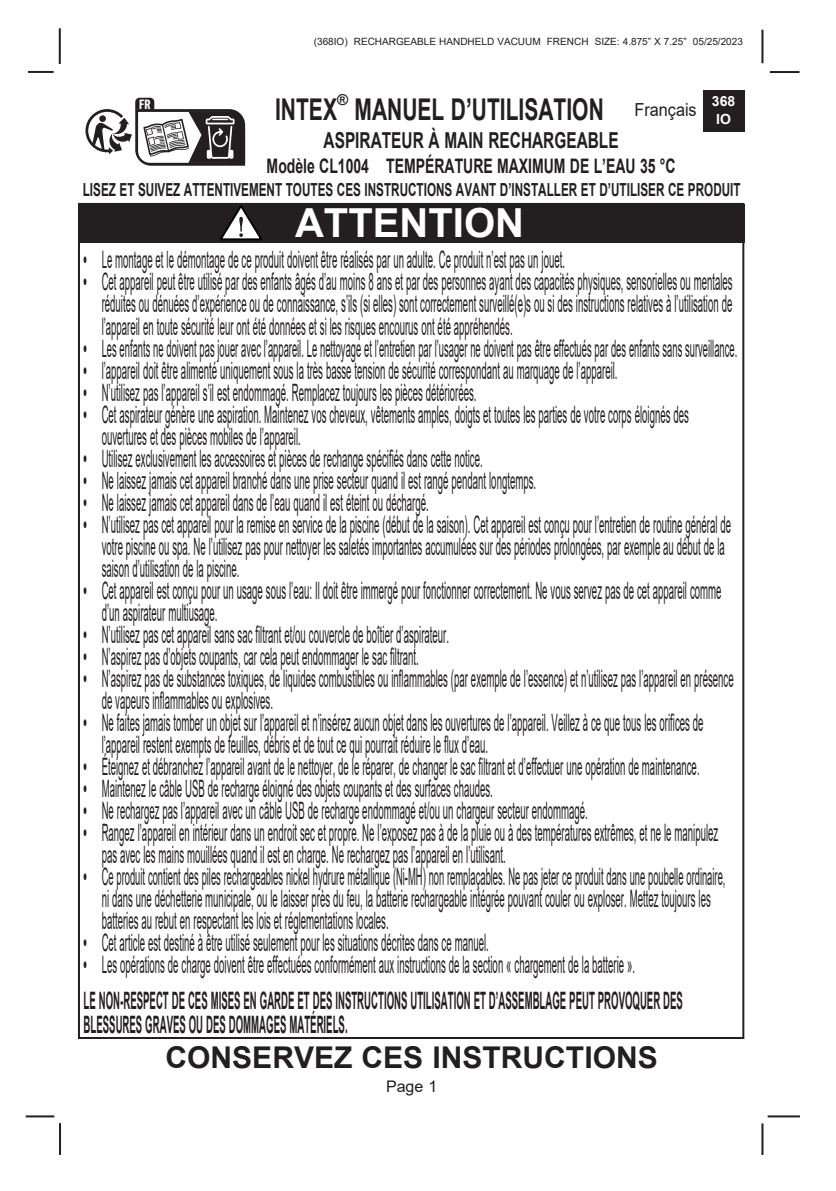
<style>
.page{position:relative;width:836px;height:1191px;background:#fff}
.page>*{position:absolute;margin:0;border:0;box-sizing:border-box;transform-origin:0 0}
.t1{font:700 40px "Arial";color:#fff}
.t2{font:700 30px "Arial";color:#231f20}
.t3{font:700 30px "Arial";color:#231f20;scale:.7 1}
.t4{font:24px/22px "Arial";color:#231f20;scale:.4 1}
.t5{font:24px "Arial";color:#231f20;scale:.39 1}
.t6{font:700 24px "Arial";color:#231f20;scale:.4 1}
.t7{font:700 22px "Arial";color:#231f20;scale:.7 1}
.t8{font:700 20px "Arial";color:#231f20;scale:.7 1}
.t9{font:700 18px "Arial";color:#231f20;scale:.65 1}
.t10{font:18px "Arial";color:#231f20;scale:.9 1}
.t11{font:16px "Arial";color:#231f20}
.t12{font:700 15px "Arial";color:#231f20}
.t13{font:700 14px/18px "Arial";color:#fff;text-align:center}
.t14{font:700 13.2px "Flama Condensed";color:#fff}
.t15{font:10px "Arial";color:#231f20}
.s1{font-weight:700}
</style>
<div class="page">
<hr style="left:767px;top:1115px;width:32px;height:2px;background:#231f20">
<hr style="left:769px;top:71px;width:30px;height:2px;background:#231f20">
<hr style="left:761px;top:30px;width:2px;height:33px;background:#231f20">
<hr style="left:761px;top:1123px;width:2px;height:32px;background:#231f20">
<hr style="left:28px;top:71px;width:26px;height:2px;background:#231f20">
<hr style="left:59px;top:28px;width:2px;height:36px;background:#231f20">
<hr style="left:59px;top:1123px;width:2px;height:32px;background:#231f20">
<hr style="left:26px;top:1115px;width:28px;height:2px;background:#231f20">
<div style="left:702px;top:90px;width:42px;height:41px;background:#231f20"></div>
<div style="left:79px;top:204px;width:665px;height:38px;background:#231f20"></div>
<svg style="left:220px;top:205px;width:42px;height:35px"></svg>
<svg style="left:85px;top:97px;width:161px;height:69px"></svg>
<p class="t15" style="left:314px;top:35px;width:430px">(368IO) RECHARGEABLE HANDHELD VACUUM FRENCH SIZE: 4.875” X 7.25” 05/25/2023</p>
<p class="t14" style="left:139px;top:96px;width:13px">FR</p>
<p class="t3" style="left:275px;top:89px;width:90px">INTEX</p>
<p class="t12" style="left:337px;top:89px;width:13px">®</p>
<p class="t3" style="left:354px;top:89px;width:357px">MANUEL D’UTILISATION</p>
<p class="t7" style="left:323px;top:125px;width:423px">ASPIRATEUR À MAIN RECHARGEABLE</p>
<p class="t8" style="left:266px;top:151px;width:585px">Modèle CL1004 TEMPÉRATURE MAXIMUM DE L’EAU 35 °C</p>
<p class="t9" style="left:83px;top:177px;width:1013px">LISEZ ET SUIVEZ ATTENTIVEMENT TOUTES CES INSTRUCTIONS AVANT D’INSTALLER ET D’UTILISER CE PRODUIT</p>
<p class="t13" style="left:711px;top:92px;width:25px">368<br>IO</p>
<p class="t10" style="left:634px;top:97px;width:71px">Français</p>
<p class="t1" style="left:295px;top:195px;width:230px">ATTENTION</p>
<p class="t4" style="left:84px;top:249px;width:1204px"><span class="s1">•</span> Le montage et le démontage de ce produit doivent être réalisés par un adulte. Ce produit n’est pas un jouet.</p>
<p class="t4" style="left:102px;top:271px;width:1578px;text-align:justify;text-indent:-18px"><span class="s1">•</span> Cet appareil peut être utilisé par des enfants âgés d’au moins 8 ans et par des personnes ayant des capacités physiques, sensorielles ou mentales réduites ou dénuées d’expérience ou de connaissance, s’ils (si elles) sont correctement surveillé(e)s ou si des instructions relatives à l’utilisation de l’appareil en toute sécurité leur ont été données et si les risques encourus ont été appréhendés.</p>
<p class="t5" style="left:84px;top:331px;width:1676px"><span class="s1">•</span> Les enfants ne doivent pas jouer avec l’appareil. Le nettoyage et l’entretien par l’usager ne doivent pas être effectués par des enfants sans surveillance.</p>
<p class="t4" style="left:84px;top:359px;width:1335px"><span class="s1">•</span> l’appareil doit être alimenté uniquement sous la très basse tension de sécurité correspondant au marquage de l’appareil.</p>
<p class="t4" style="left:84px;top:381px;width:983px"><span class="s1">•</span> N’utilisez pas l’appareil s’il est endommagé. Remplacez toujours les pièces détériorées.</p>
<p class="t4" style="left:84px;top:403px;width:1513px"><span class="s1">•</span> Cet aspirateur génère une aspiration. Maintenez vos cheveux, vêtements amples, doigts et toutes les parties de votre corps éloignés des</p>
<p class="t4" style="left:102px;top:425px;width:499px">ouvertures et des pièces mobiles de l’appareil.</p>
<p class="t4" style="left:84px;top:447px;width:998px"><span class="s1">•</span> Utilisez exclusivement les accessoires et pièces de rechange spécifiés dans cette notice.</p>
<p class="t4" style="left:84px;top:469px;width:1132px"><span class="s1">•</span> Ne laissez jamais cet appareil branché dans une prise secteur quand il est rangé pendant longtemps.</p>
<p class="t4" style="left:84px;top:491px;width:864px"><span class="s1">•</span> Ne laissez jamais cet appareil dans de l’eau quand il est éteint ou déchargé.</p>
<p class="t4" style="left:102px;top:513px;width:1574px;text-indent:-18px"><span class="s1">•</span> N’utilisez pas cet appareil pour la remise en service de la piscine (début de la saison). Cet appareil est conçu pour l’entretien de routine général de votre piscine ou spa. Ne l’utilisez pas pour nettoyer les saletés importantes accumulées sur des périodes prolongées, par exemple au début de la saison d’utilisation de la piscine.</p>
<p class="t4" style="left:84px;top:579px;width:1595px"><span class="s1">•</span> Cet appareil est conçu pour un usage sous l’eau: Il doit être immergé pour fonctionner correctement. Ne vous servez pas de cet appareil comme</p>
<p class="t4" style="left:102px;top:601px;width:291px">d’un aspirateur multiusage.</p>
<p class="t4" style="left:84px;top:623px;width:914px"><span class="s1">•</span> N’utilisez pas cet appareil sans sac filtrant et/ou couvercle de boîtier d’aspirateur.</p>
<p class="t4" style="left:84px;top:645px;width:839px"><span class="s1">•</span> N’aspirez pas d’objets coupants, car cela peut endommager le sac filtrant.</p>
<p class="t4" style="left:102px;top:667px;width:1580px;text-indent:-18px"><span class="s1">•</span> N’aspirez pas de substances toxiques, de liquides combustibles ou inflammables (par exemple de l’essence) et n’utilisez pas l’appareil en présence de vapeurs inflammables ou explosives.</p>
<p class="t4" style="left:84px;top:711px;width:1550px"><span class="s1">•</span> Ne faites jamais tomber un objet sur l’appareil et n’insérez aucun objet dans les ouvertures de l’appareil. Veillez à ce que tous les orifices de</p>
<p class="t4" style="left:102px;top:733px;width:967px">l’appareil restent exempts de feuilles, débris et de tout ce qui pourrait réduire le flux d’eau.</p>
<p class="t4" style="left:84px;top:755px;width:1540px"><span class="s1">•</span> Éteignez et débranchez l’appareil avant de le nettoyer, de le réparer, de changer le sac filtrant et d’effectuer une opération de maintenance.</p>
<p class="t4" style="left:84px;top:777px;width:1024px"><span class="s1">•</span> Maintenez le câble USB de recharge éloigné des objets coupants et des surfaces chaudes.</p>
<p class="t4" style="left:84px;top:799px;width:1261px"><span class="s1">•</span> Ne rechargez pas l’appareil avec un câble USB de recharge endommagé et/ou un chargeur secteur endommagé.</p>
<p class="t4" style="left:84px;top:821px;width:1587px"><span class="s1">•</span> Rangez l’appareil en intérieur dans un endroit sec et propre. Ne l’exposez pas à de la pluie ou à des températures extrêmes, et ne le manipulez</p>
<p class="t4" style="left:102px;top:843px;width:1011px">pas avec les mains mouillées quand il est en charge. Ne rechargez pas l’appareil en l’utilisant.</p>
<p class="t5" style="left:84px;top:859px;width:1646px"><span class="s1">•</span> Ce produit contient des piles rechargeables nickel hydrure métallique (Ni-MH) non remplaçables. Ne pas jeter ce produit dans une poubelle ordinaire,</p>
<p class="t4" style="left:102px;top:887px;width:1523px">ni dans une déchetterie municipale, ou le laisser près du feu, la batterie rechargeable intégrée pouvant couler ou exploser. Mettez toujours les</p>
<p class="t4" style="left:102px;top:909px;width:719px">batteries au rebut en respectant les lois et réglementations locales.</p>
<p class="t4" style="left:84px;top:931px;width:1014px"><span class="s1">•</span> Cet article est destiné à être utilisé seulement pour les situations décrites dans ce manuel.</p>
<p class="t4" style="left:84px;top:953px;width:1379px"><span class="s1">•</span> Les opérations de charge doivent être effectuées conformément aux instructions de la section « chargement de la batterie ».</p>
<p class="t6" style="left:84px;top:983px;width:1498px">LE NON-RESPECT DE CES MISES EN GARDE ET DES INSTRUCTIONS UTILISATION ET D’ASSEMBLAGE PEUT PROVOQUER DES</p>
<p class="t6" style="left:84px;top:1007px;width:661px">BLESSURES GRAVES OU DES DOMMAGES MATÉRIELS.</p>
<p class="t2" style="left:165px;top:1036px;width:493px">CONSERVEZ CES INSTRUCTIONS</p>
<p class="t11" style="left:386px;top:1075px;width:53px">Page 1</p>
</div>
